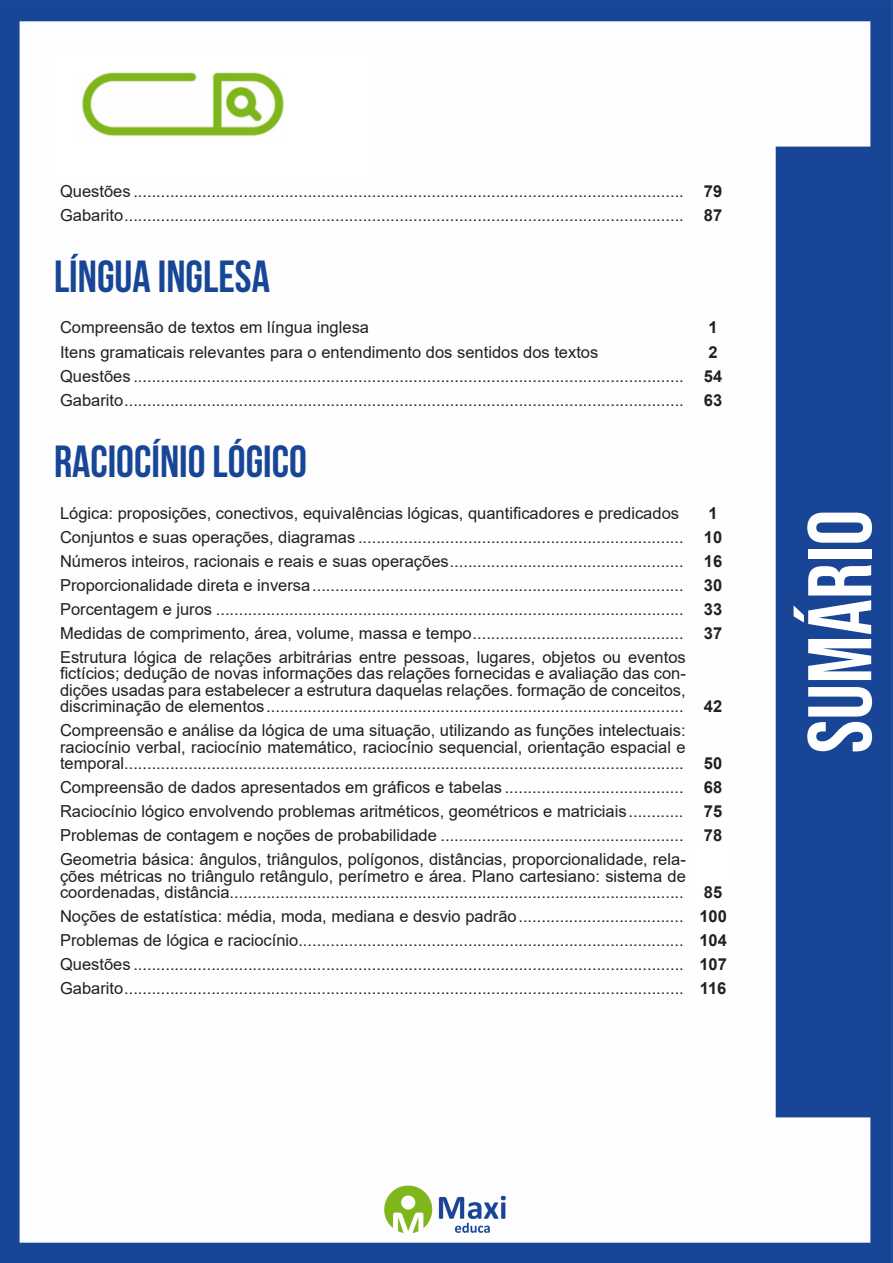
<style>
.page{position:relative;width:893px;height:1263px;background:#fff}
.page>*{position:absolute;margin:0;border:0;box-sizing:border-box;transform-origin:0 0}
.t1{font:90px "Bebas Neue";color:#fff}
.t2{font:700 45px "Bebas Neue";color:#184696}
.ALTERNATIVAS{font:16.5px/16.5px "Arial";color:#231f20;text-align:justify}
.INDICE{font:700 16.5px "Arial";color:#231f20}
</style>
<div class="page">
<img style="left:0;top:0;width:893px;height:1263px">
<div style="left:53px;top:55px;width:317px;height:121px;background:#fff"></div>
<img style="left:82px;top:72px;width:201px;height:64px">
<svg style="left:692px;top:847px;width:42px;height:153px"></svg>
<p class="ALTERNATIVAS" style="left:60px;top:182px;width:625px">Questões ........................................................................................................................</p>
<p class="INDICE" style="left:704px;top:179px;width:20px">79</p>
<p class="ALTERNATIVAS" style="left:60px;top:206px;width:625px">Gabarito..........................................................................................................................</p>
<p class="INDICE" style="left:704px;top:203px;width:20px">87</p>
<p class="t2" style="left:54px;top:251px;width:218px">LÍNGUA INGLESA</p>
<p class="ALTERNATIVAS" style="left:60px;top:319px;width:311px">Compreensão de textos em língua inglesa</p>
<p class="INDICE" style="left:708px;top:316px;width:11px">1</p>
<p class="ALTERNATIVAS" style="left:60px;top:343px;width:540px">Itens gramaticais relevantes para o entendimento dos sentidos dos textos</p>
<p class="INDICE" style="left:708px;top:340px;width:11px">2</p>
<p class="ALTERNATIVAS" style="left:60px;top:368px;width:625px">Questões ........................................................................................................................</p>
<p class="INDICE" style="left:704px;top:365px;width:20px">54</p>
<p class="ALTERNATIVAS" style="left:60px;top:392px;width:625px">Gabarito..........................................................................................................................</p>
<p class="INDICE" style="left:704px;top:389px;width:20px">63</p>
<p class="t2" style="left:54px;top:437px;width:254px">RACIOCÍNIO LÓGICO</p>
<p class="ALTERNATIVAS" style="left:60px;top:504px;width:621px">Lógica: proposições, conectivos, equivalências lógicas, quantificadores e predicados</p>
<p class="INDICE" style="left:708px;top:501px;width:11px">1</p>
<p class="ALTERNATIVAS" style="left:60px;top:528px;width:625px">Conjuntos e suas operações, diagramas .......................................................................</p>
<p class="INDICE" style="left:704px;top:525px;width:20px">10</p>
<p class="ALTERNATIVAS" style="left:60px;top:552px;width:625px">Números inteiros, racionais e reais e suas operações...................................................</p>
<p class="INDICE" style="left:704px;top:549px;width:20px">16</p>
<p class="ALTERNATIVAS" style="left:60px;top:576px;width:625px">Proporcionalidade direta e inversa.................................................................................</p>
<p class="INDICE" style="left:704px;top:573px;width:20px">30</p>
<p class="ALTERNATIVAS" style="left:60px;top:600px;width:625px">Porcentagem e juros ......................................................................................................</p>
<p class="INDICE" style="left:704px;top:597px;width:20px">33</p>
<p class="ALTERNATIVAS" style="left:60px;top:624px;width:625px">Medidas de comprimento, área, volume, massa e tempo..............................................</p>
<p class="INDICE" style="left:704px;top:621px;width:20px">37</p>
<p class="ALTERNATIVAS" style="left:60px;top:648px;width:627px">Estrutura lógica de relações arbitrárias entre pessoas, lugares, objetos ou eventos fictícios; dedução de novas informações das relações fornecidas e avaliação das con&shy;dições usadas para estabelecer a estrutura daquelas relações. formação de conceitos, discriminação de elementos...........................................................................................</p>
<p class="INDICE" style="left:704px;top:695px;width:20px">42</p>
<p class="ALTERNATIVAS" style="left:60px;top:722px;width:627px">Compreensão e análise da lógica de uma situação, utilizando as funções intelectuais: raciocínio verbal, raciocínio matemático, raciocínio sequencial, orientação espacial e temporal..........................................................................................................................</p>
<p class="INDICE" style="left:704px;top:752px;width:20px">50</p>
<p class="ALTERNATIVAS" style="left:60px;top:779px;width:625px">Compreensão de dados apresentados em gráficos e tabelas .......................................</p>
<p class="INDICE" style="left:704px;top:776px;width:20px">68</p>
<p class="ALTERNATIVAS" style="left:60px;top:803px;width:625px">Raciocínio lógico envolvendo problemas aritméticos, geométricos e matriciais............</p>
<p class="INDICE" style="left:704px;top:800px;width:20px">75</p>
<p class="ALTERNATIVAS" style="left:60px;top:827px;width:625px">Problemas de contagem e noções de probabilidade .....................................................</p>
<p class="INDICE" style="left:704px;top:824px;width:20px">78</p>
<p class="ALTERNATIVAS" style="left:60px;top:851px;width:627px">Geometria básica: ângulos, triângulos, polígonos, distâncias, proporcionalidade, rela&shy;ções métricas no triângulo retângulo, perímetro e área. Plano cartesiano: sistema de coordenadas, distância...................................................................................................</p>
<p class="INDICE" style="left:704px;top:881px;width:20px">85</p>
<p class="ALTERNATIVAS" style="left:60px;top:908px;width:625px">Noções de estatística: média, moda, mediana e desvio padrão....................................</p>
<p class="INDICE" style="left:699px;top:905px;width:29px">100</p>
<p class="ALTERNATIVAS" style="left:60px;top:932px;width:625px">Problemas de lógica e raciocínio....................................................................................</p>
<p class="INDICE" style="left:699px;top:929px;width:29px">104</p>
<p class="ALTERNATIVAS" style="left:60px;top:956px;width:625px">Questões ........................................................................................................................</p>
<p class="INDICE" style="left:699px;top:953px;width:29px">107</p>
<p class="ALTERNATIVAS" style="left:60px;top:980px;width:625px">Gabarito..........................................................................................................................</p>
<p class="INDICE" style="left:700px;top:977px;width:28px">116</p>
<h1 class="t1" style="left:789px;top:753px;width:245px;rotate:-90deg">sumário</h1>
</div>
